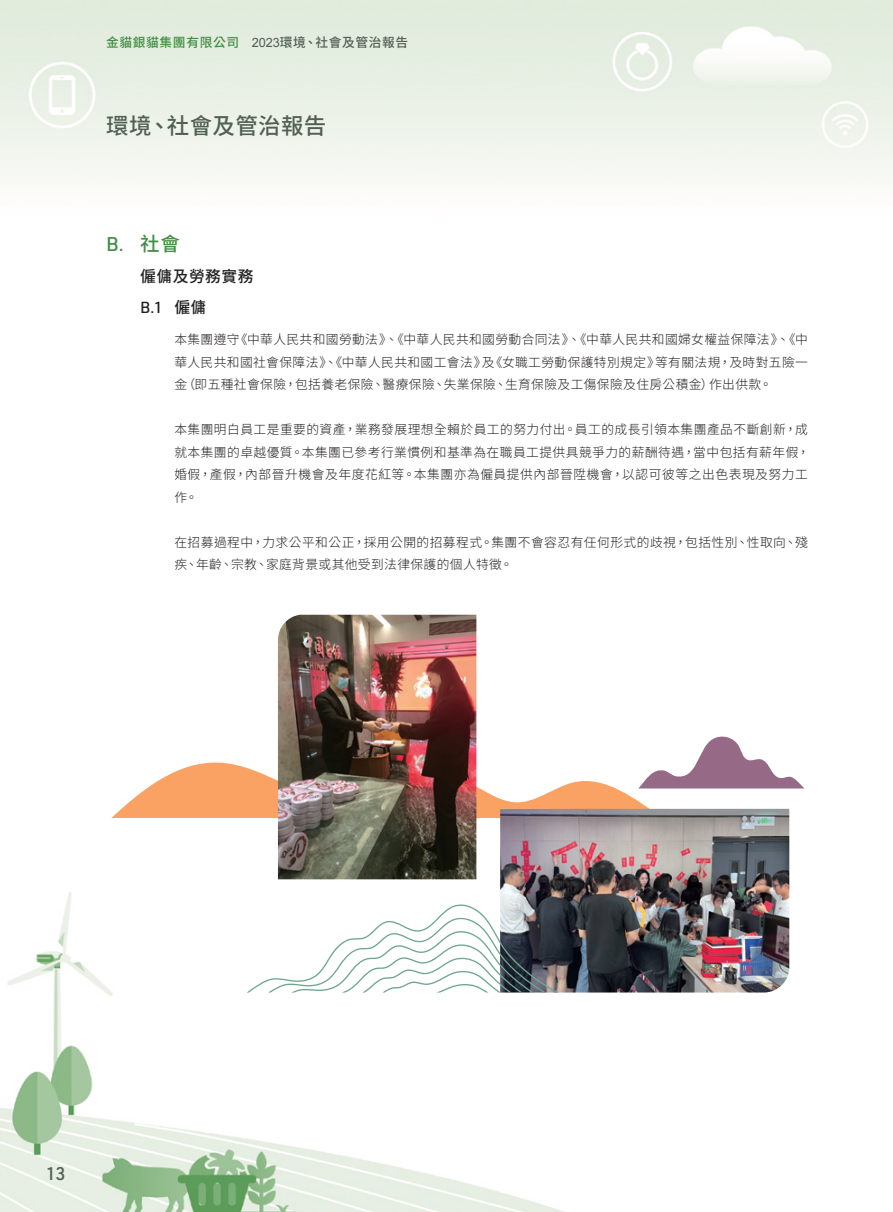
<style>
.page{position:relative;width:893px;height:1212px;background:#fff}
.page>*{position:absolute;margin:0;border:0;box-sizing:border-box;transform-origin:0 0}
.t1{font:500 22.5px "Source Han Sans TC";letter-spacing:.015em;color:#516053}
.Heading_1{font:500 19.5px "Source Han Sans TC";color:#408e42}
.Heading_1-2{font:500 19.5px "URWDIN";color:#408e42}
.t2{font:500 18px "URWDIN";color:#516053}
.Heading_2{font:500 15.75px "Source Han Sans TC";letter-spacing:.03em;color:#231f20}
.Heading_2-2{font:500 15.75px "URWDIN";color:#231f20}
.Body_Text{font:300 12.75px/22.5px "Source Han Sans TC";letter-spacing:.035em;color:#231f20}
.t3{font:500 12.75px "Source Han Sans TC";letter-spacing:.045em;color:#516053}
.t4{font:500 12.75px "Source Han Sans TC";letter-spacing:.045em;color:#408e42}
.s1{font-family:"Arial";font-weight:400}
</style>
<div class="page">
<img style="left:0;top:0;width:893px;height:1212px">
<svg style="left:111px;top:733px;width:693px;height:85px"></svg>
<img style="left:500px;top:809px;width:289px;height:183px">
<img style="left:278px;top:615px;width:198px;height:264px">
<svg style="left:247px;top:901px;width:312px;height:91px"></svg>
<p class="t4" style="left:106px;top:35px;width:134px">金貓銀貓集團有限公司</p>
<p class="t3" style="left:252px;top:35px;width:158px"><span class="s1">2023</span>環境、社會及管治報告</p>
<h1 class="t1" style="left:167px;top:113px;width:161px">社會及管治報告</h1>
<h1 class="t1" style="left:106px;top:113px;width:47px">環境</h1>
<h1 class="t1" style="left:148px;top:113px;width:24px">、</h1>
<p class="Heading_1-2" style="left:106px;top:231px;width:19px">B.</p>
<p class="Heading_1" style="left:140px;top:233px;width:41px">社會</p>
<p class="Heading_2" style="left:140px;top:267px;width:115px">僱傭及勞務實務</p>
<p class="Heading_2" style="left:174px;top:298px;width:33px">僱傭</p>
<p class="Heading_2-2" style="left:140px;top:297px;width:24px">B.1</p>
<p class="Body_Text" style="left:235px;top:328px;width:575px">《中華人民共和國勞動法》、《中華人民共和國勞動合同法》、《中華人民共和國婦女權益保障法》、《中</p>
<p class="Body_Text" style="left:174px;top:328px;width:67px">本集團遵守</p>
<p class="Body_Text" style="left:174px;top:351px;width:487px">華人民共和國社會保障法》、《中華人民共和國工會法》《女職工勞動保護特別規定》</p>
<p class="Body_Text" style="left:655px;top:351px;width:154px">等有關法規，及時對五險一</p>
<p class="Body_Text" style="left:482px;top:351px;width:14px">及</p>
<p class="Body_Text" style="left:183px;top:373px;width:533px">（即五種社會保險，包括養老保險、醫療保險、失業保險、生育保險及工傷保險及住房公積金）</p>
<p class="Body_Text" style="left:174px;top:373px;width:14px">金</p>
<p class="Body_Text" style="left:174px;top:418px;width:637px">本集團明白員工是重要的資產，業務發展理想全賴於員工的努力付出。員工的成長引領本集團產品不斷創新，成就本集團的卓越優質。本集團已參考行業慣例和基準為在職員工提供具競爭力的薪酬待遇，當中包括有薪年假，婚假，產假，內部晉升機會及年度花紅等。本集團亦為僱員提供內部晉陞機會，以認可彼等之出色表現及努力工作。</p>
<p class="Body_Text" style="left:174px;top:531px;width:635px">在招募過程中，力求公平和公正，採用公開的招募程式。集團不會容忍有任何形式的歧視，包括性別、性取向、殘疾、年齡、宗教、家庭背景或其他受到法律保護的個人特徵。</p>
<p class="Body_Text" style="left:709px;top:373px;width:65px">作出供款。</p>
<h3 class="t2" style="left:46px;top:1161px;width:21px">13</h3>
</div>
